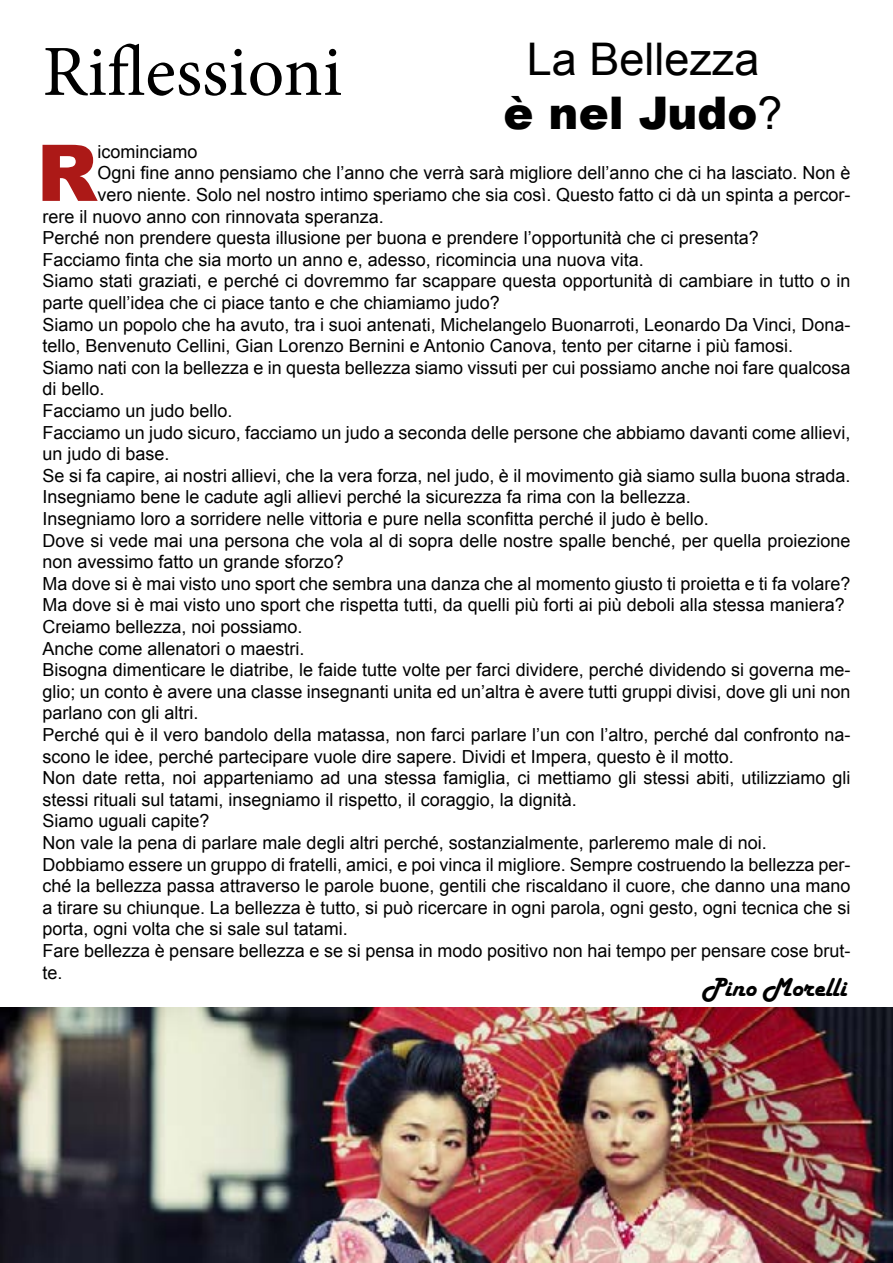
<style>
.page{position:relative;width:893px;height:1263px;background:#fff}
.page>*{position:absolute;margin:0;border:0;box-sizing:border-box;transform-origin:0 0}
.t1{font:900 78.3px "Arial";color:#ac1917}
.t2{font:72px "Minion Pro";color:#000}
.t3{font:45px/54px "Arial";color:#000;text-align:center}
.t4{font:27px "Harlow Solid";color:#000}
.t5{font:18px "Arial";color:#000}
.s1{font-weight:900}
</style>
<div class="page">
<img style="left:0;top:1008px;width:893px;height:255px">
<h2 class="t2" style="left:43px;top:24px;width:301px">Riflessioni</h2>
<h3 class="t3" style="left:504px;top:33px;width:280px">La Bellezza<br><span class="s1">è nel Judo</span>?</h3>
<h1 class="t1" style="left:37px;top:116px;width:62px">R</h1>
<p class="t5" style="left:97px;top:140px;width:102px">icominciamo</p>
<p class="t5" style="left:97px;top:161px;width:754px">Ogni fine anno pensiamo che l’anno che verrà sarà migliore dell’anno che ci ha lasciato. Non è</p>
<p class="t5" style="left:97px;top:183px;width:754px">vero niente. Solo nel nostro intimo speriamo che sia così. Questo fatto ci dà un spinta a percor-</p>
<p class="t5" style="left:43px;top:204px;width:343px">rere il nuovo anno con rinnovata speranza.</p>
<p class="t5" style="left:43px;top:226px;width:718px">Perché non prendere questa illusione per buona e prendere l’opportunità che ci presenta?</p>
<p class="t5" style="left:43px;top:248px;width:603px">Facciamo finta che sia morto un anno e, adesso, ricomincia una nuova vita.</p>
<p class="t5" style="left:43px;top:269px;width:809px">Siamo stati graziati, e perché ci dovremmo far scappare questa opportunità di cambiare in tutto o in</p>
<p class="t5" style="left:43px;top:291px;width:459px">parte quell’idea che ci piace tanto e che chiamiamo judo?</p>
<p class="t5" style="left:43px;top:312px;width:809px">Siamo un popolo che ha avuto, tra i suoi antenati, Michelangelo Buonarroti, Leonardo Da Vinci, Dona-</p>
<p class="t5" style="left:43px;top:334px;width:752px">tello, Benvenuto Cellini, Gian Lorenzo Bernini e Antonio Canova, tento per citarne i più famosi.</p>
<p class="t5" style="left:43px;top:356px;width:809px">Siamo nati con la bellezza e in questa bellezza siamo vissuti per cui possiamo anche noi fare qualcosa</p>
<p class="t5" style="left:43px;top:377px;width:64px">di bello.</p>
<p class="t5" style="left:43px;top:399px;width:192px">Facciamo un judo bello.</p>
<p class="t5" style="left:43px;top:420px;width:809px">Facciamo un judo sicuro, facciamo un judo a seconda delle persone che abbiamo davanti come allievi,</p>
<p class="t5" style="left:43px;top:442px;width:129px">un judo di base.</p>
<p class="t5" style="left:43px;top:464px;width:809px">Se si fa capire, ai nostri allievi, che la vera forza, nel judo, è il movimento già siamo sulla buona strada.</p>
<p class="t5" style="left:43px;top:485px;width:650px">Insegniamo bene le cadute agli allievi perché la sicurezza fa rima con la bellezza.</p>
<p class="t5" style="left:43px;top:507px;width:668px">Insegniamo loro a sorridere nelle vittoria e pure nella sconfitta perché il judo è bello.</p>
<p class="t5" style="left:43px;top:528px;width:809px">Dove si vede mai una persona che vola al di sopra delle nostre spalle benché, per quella proiezione</p>
<p class="t5" style="left:43px;top:550px;width:303px">non avessimo fatto un grande sforzo?</p>
<p class="t5" style="left:43px;top:572px;width:809px">Ma dove si è mai visto uno sport che sembra una danza che al momento giusto ti proietta e ti fa volare?</p>
<p class="t5" style="left:43px;top:593px;width:804px">Ma dove si è mai visto uno sport che rispetta tutti, da quelli più forti ai più deboli alla stessa maniera?</p>
<p class="t5" style="left:43px;top:615px;width:262px">Creiamo bellezza, noi possiamo.</p>
<p class="t5" style="left:43px;top:636px;width:264px">Anche come allenatori o maestri.</p>
<p class="t5" style="left:43px;top:658px;width:809px">Bisogna dimenticare le diatribe, le faide tutte volte per farci dividere, perché dividendo si governa me-</p>
<p class="t5" style="left:43px;top:680px;width:809px">glio; un conto è avere una classe insegnanti unita ed un’altra è avere tutti gruppi divisi, dove gli uni non</p>
<p class="t5" style="left:43px;top:701px;width:158px">parlano con gli altri.</p>
<p class="t5" style="left:43px;top:723px;width:809px">Perché qui è il vero bandolo della matassa, non farci parlare l’un con l’altro, perché dal confronto na-</p>
<p class="t5" style="left:43px;top:744px;width:693px">scono le idee, perché partecipare vuole dire sapere. Dividi et Impera, questo è il motto.</p>
<p class="t5" style="left:43px;top:766px;width:809px">Non date retta, noi apparteniamo ad una stessa famiglia, ci mettiamo gli stessi abiti, utilizziamo gli</p>
<p class="t5" style="left:43px;top:788px;width:536px">stessi rituali sul tatami, insegniamo il rispetto, il coraggio, la dignità.</p>
<p class="t5" style="left:43px;top:809px;width:169px">Siamo uguali capite?</p>
<p class="t5" style="left:43px;top:831px;width:726px">Non vale la pena di parlare male degli altri perché, sostanzialmente, parleremo male di noi.</p>
<p class="t5" style="left:43px;top:852px;width:809px">Dobbiamo essere un gruppo di fratelli, amici, e poi vinca il migliore. Sempre costruendo la bellezza per-</p>
<p class="t5" style="left:43px;top:874px;width:809px">ché la bellezza passa attraverso le parole buone, gentili che riscaldano il cuore, che danno una mano</p>
<p class="t5" style="left:43px;top:896px;width:809px">a tirare su chiunque. La bellezza è tutto, si può ricercare in ogni parola, ogni gesto, ogni tecnica che si</p>
<p class="t5" style="left:43px;top:917px;width:307px">porta, ogni volta che si sale sul tatami.</p>
<p class="t5" style="left:43px;top:939px;width:809px">Fare bellezza è pensare bellezza e se si pensa in modo positivo non hai tempo per pensare cose brut-</p>
<p class="t5" style="left:43px;top:960px;width:22px">te.</p>
<h3 class="t4" style="left:702px;top:972px;width:146px">Pino Morelli</h3>
</div>
